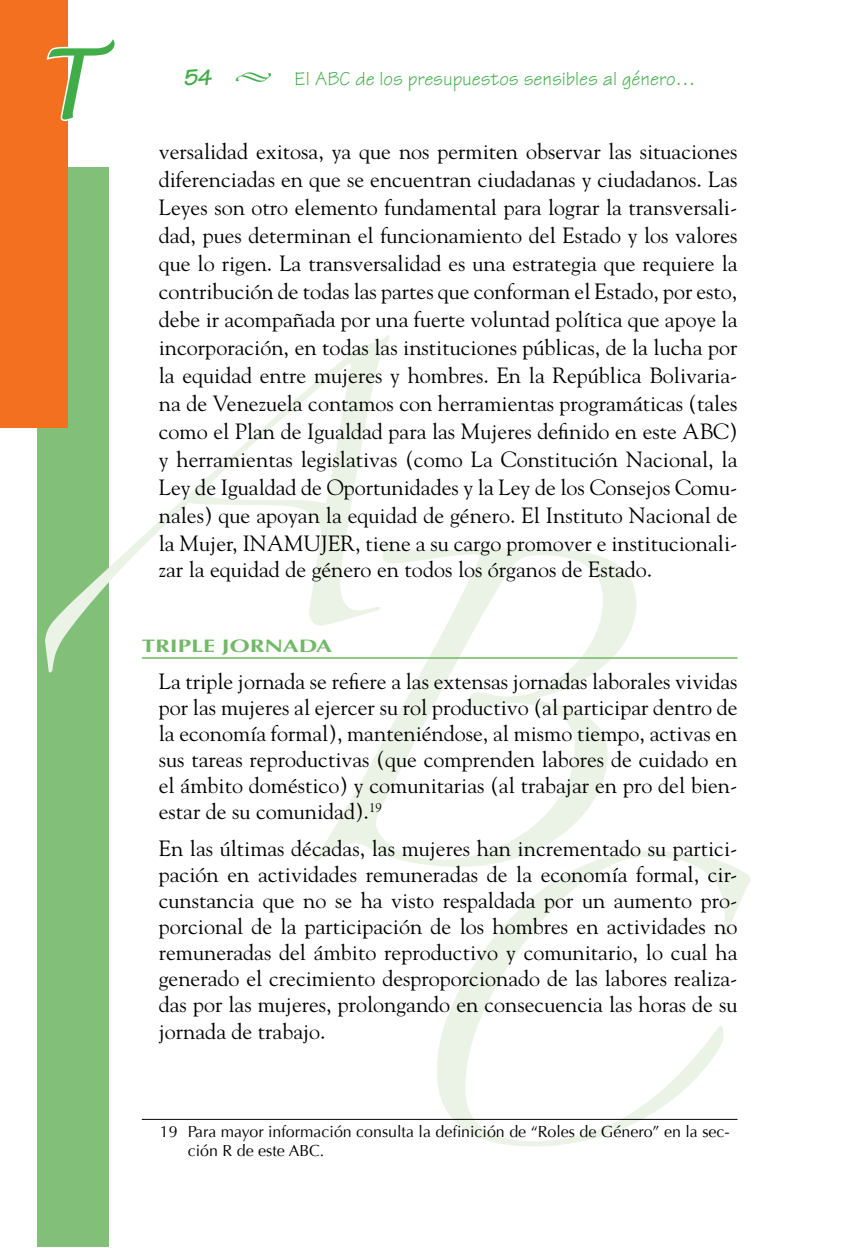
<style>
.page{position:relative;width:851px;height:1248px;background:#fff}
.page>*{position:absolute;margin:0;border:0;box-sizing:border-box;transform-origin:0 0}
.t1{font:italic 96px "Lucida Handwriting";color:#41ad49}
.t2{font:italic 700 24px "Tekton";color:#41ad49}
.t3{font:22px/28px "Goudy";color:#000;text-align:justify}
.t4{font:20px "Tekton";color:#41ad49}
.t5{font:700 18px "Optima";color:#70b965;scale:1.33 1}
.t6{font:16px/19.2px "Optima";color:#000}
</style>
<div class="page">
<div style="left:37px;top:167px;width:71px;height:1079px;background:#82bf78"></div>
<svg style="left:312px;top:547px;width:324px;height:319px"></svg>
<svg style="left:45px;top:334px;width:344px;height:339px"></svg>
<svg style="left:437px;top:850px;width:313px;height:296px"></svg>
<div style="left:0;top:0;width:68px;height:427px;background:#f37021"></div>
<svg style="left:46px;top:46px;width:22px;height:75px"></svg>
<hr style="left:142px;top:657px;width:595px;height:1px;background:#70b965">
<hr style="left:142px;top:1118px;width:595px;height:1px;background:#000">
<h1 class="t1" style="left:36px;top:26px;width:65px">T</h1>
<p class="t2" style="left:184px;top:63px;width:9px">54</p>
<p class="t4" style="left:235px;top:67px;width:462px">◆ El ABC de los presupuestos sensibles al género…</p>
<p class="t3" style="left:159px;top:137px;width:580px">versalidad exitosa, ya que nos permiten observar las situaciones diferenciadas en que se encuentran ciudadanas y ciudadanos. Las Leyes son otro elemento fundamental para lograr la transversali&shy;dad, pues determinan el funcionamiento del Estado y los valores que lo rigen. La transversalidad es una estrategia que requiere la contribución de todas las partes que conforman el Estado, por esto, debe ir acompañada por una fuerte voluntad política que apoye la incorporación, en todas las instituciones públicas, de la lucha por la equidad entre mujeres y hombres. En la República Bolivaria&shy;na de Venezuela contamos con herramientas programáticas (tales como el Plan de Igualdad para las Mujeres definido en este ABC) y herramientas legislativas (como La Constitución Nacional, la Ley de Igualdad de Oportunidades y la Ley de los Consejos Comu&shy;nales) que apoyan la equidad de género. El Instituto Nacional de la Mujer, INAMUJER, tiene a su cargo promover e institucionali-</p>
<p class="t3" style="left:159px;top:555px;width:495px">zar la equidad de género en todos los órganos de Estado.</p>
<p class="t5" style="left:142px;top:635px;width:145px">TRIPLE JORNADA</p>
<p class="t3" style="left:159px;top:667px;width:580px;line-height:26px">La triple jornada se refiere a las extensas jornadas laborales vividas por las mujeres al ejercer su rol productivo (al participar dentro de la economía formal), manteniéndose, al mismo tiempo, activas en sus tareas reproductivas (que comprenden labores de cuidado en el ámbito doméstico) y comunitarias (al trabajar en pro del bien&shy;estar de su comunidad).<sup>19</sup></p>
<p class="t3" style="left:159px;top:835px;width:580px;line-height:26px">En las últimas décadas, las mujeres han incrementado su partici&shy;pación en actividades remuneradas de la economía formal, cir&shy;cunstancia que no se ha visto respaldada por un aumento pro&shy;porcional de la participación de los hombres en actividades no remuneradas del ámbito reproductivo y comunitario, lo cual ha generado el crecimiento desproporcionado de las labores realiza&shy;das por las mujeres, prolongando en consecuencia las horas de su jornada de trabajo.</p>
<p class="t6" style="left:188px;top:1121px;width:543px;text-indent:-28px">19 Para mayor información consulta la definición de “Roles de Género” en la sec&shy;ción R de este ABC.</p>
</div>
